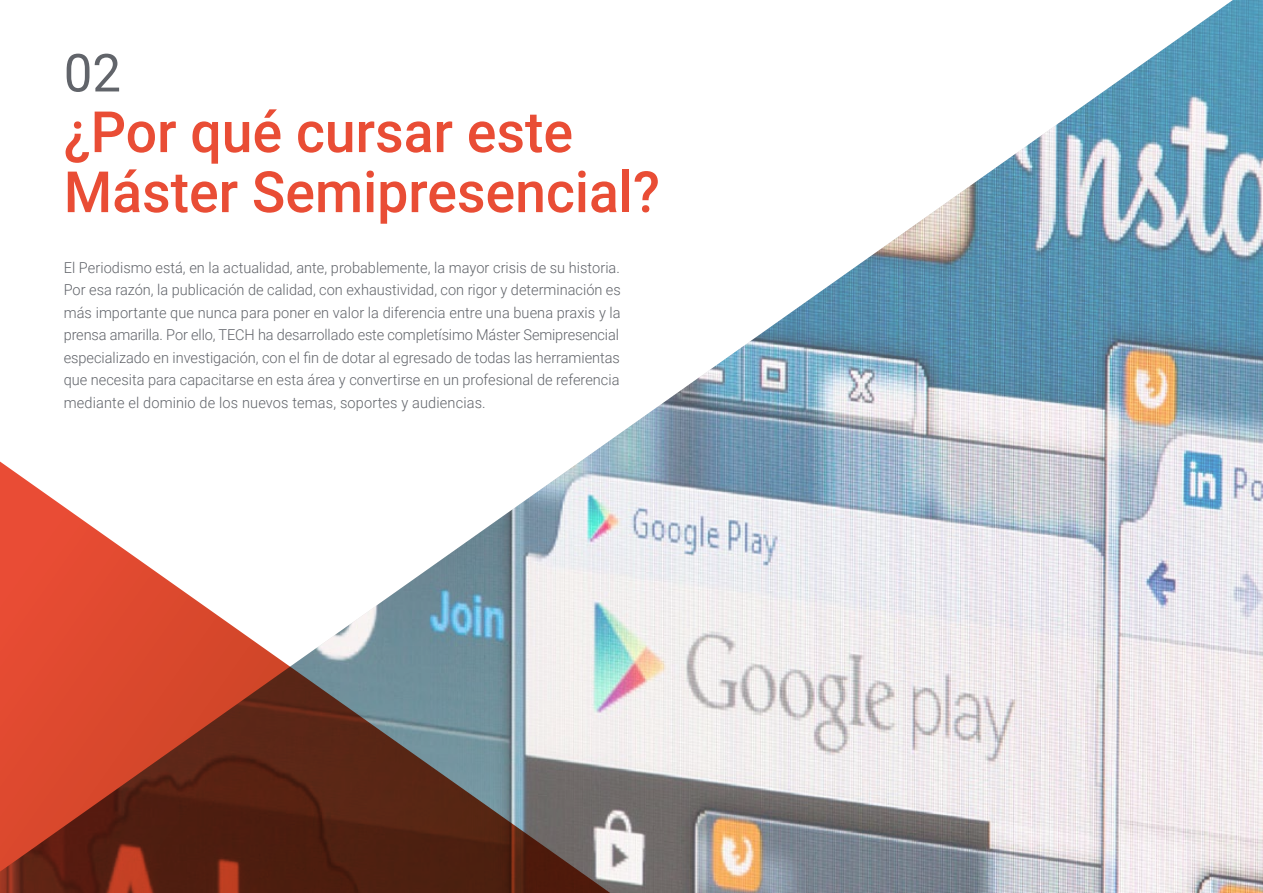
<style>
.page{position:relative;width:1263px;height:893px;background:#fff}
.page>*{position:absolute;margin:0;border:0;box-sizing:border-box;transform-origin:0 0}
.t1{font:500 57px/60px "Roboto";color:#e94d35}
.t2{font:52.5px "Roboto";color:#61646a}
.t3{font:300 15px/22.5px "Roboto";color:#61646a}
</style>
<div class="page">
<img style="left:602px;top:0;width:661px;height:893px">
<svg style="left:0;top:446px;width:640px;height:447px"></svg>
<h2 class="t2" style="left:64px;top:36px;width:59px">02</h2>
<h1 class="t1" style="left:64px;top:100px;width:597px">¿Por qué cursar este<br>Máster Semipresencial?</h1>
<p class="t3" style="left:64px;top:255px;width:559px">El Periodismo está, en la actualidad, ante, probablemente, la mayor crisis de su historia.<br>Por esa razón, la publicación de calidad, con exhaustividad, con rigor y determinación es más importante que nunca para poner en valor la diferencia entre una buena praxis y la prensa amarilla. Por ello, TECH ha desarrollado este completísimo Máster Semipresencial especializado en investigación, con el fin de dotar al egresado de todas las herramientas que necesita para capacitarse en esta área y convertirse en un profesional de referencia mediante el dominio de los nuevos temas, soportes y audiencias.</p>
</div>
